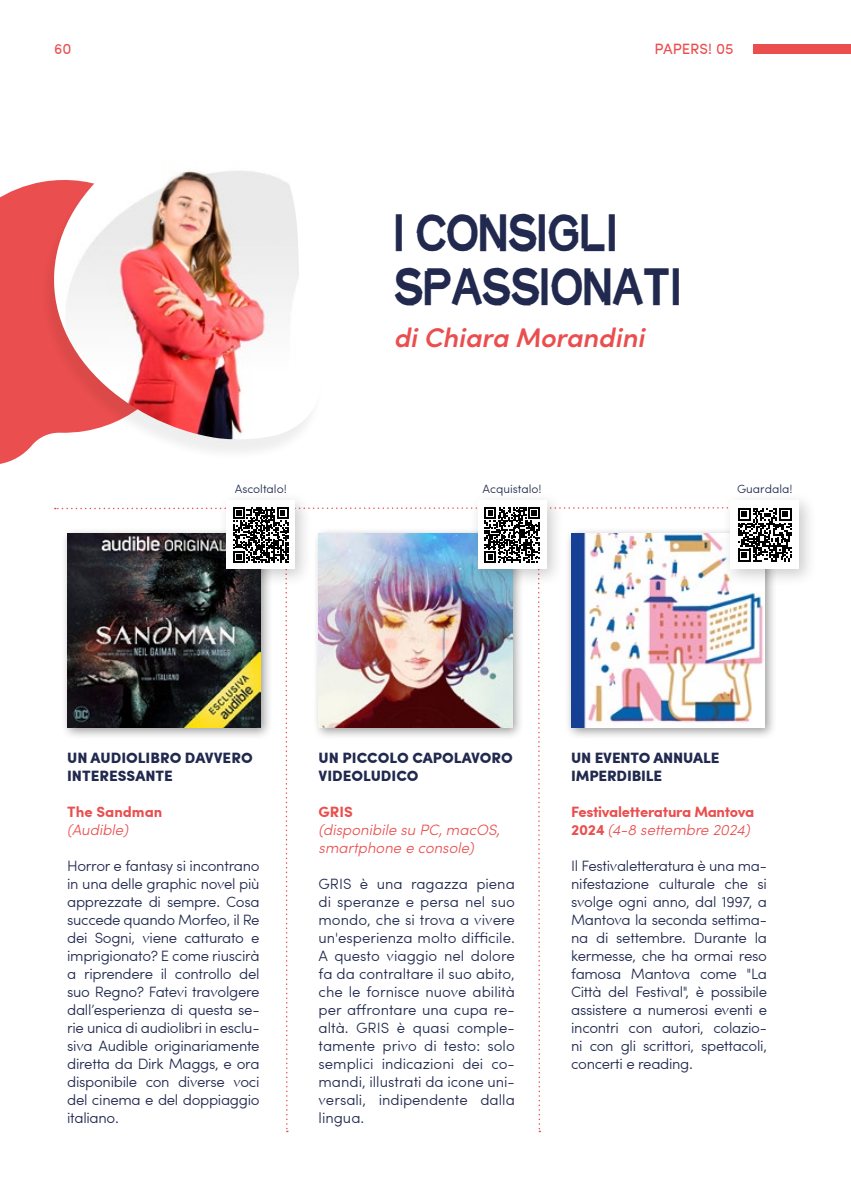
<style>
.page{position:relative;width:851px;height:1191px;background:#fff}
.page>*{position:absolute;margin:0;border:0;box-sizing:border-box;transform-origin:0 0}
.t1{font:900 45px/54px "Gap Sans";color:#21294f}
.t2{font:italic 600 27px "Sofia Pro";color:#ea4e4e}
.t3{font:300 15px/18px "Sofia Pro";letter-spacing:-.02em;color:#21294f;text-align:justify}
.t4{font:900 15px/18px "Sofia Pro";color:#21294f}
.t5{font:italic 300 15px/18px "Sofia Pro";color:#ea4e4e}
.t6{font:700 15px/18px "Sofia Pro";letter-spacing:-.02em;color:#ea4e4e}
.t7{font:15px "Sofia Pro";color:#ea4e4e}
.t8{font:700 15px "Sofia Pro";color:#ea4e4e}
.t9{font:300 12px "Sofia Pro";color:#21294f}
.s1{font-weight:300;font-style:italic}
</style>
<div class="page">
<div style="left:753px;top:44px;width:97px;height:10px;background:#ea4e4e"></div>
<div style="left:0;top:182px;width:40px;height:282px;background:#ea4e4e"></div>
<div style="left:40px;top:133px;width:283px;height:328px;background:#000;opacity:.07"></div>
<img style="left:54px;top:133px;width:267px;height:308px">
<div style="left:721px;top:491px;width:96px;height:97px;background:#000;opacity:.2"></div>
<div style="left:730px;top:500px;width:69px;height:69px;background:#fff"></div>
<svg style="left:55px;top:506px;width:742px;height:626px"></svg>
<p class="t7" style="left:54px;top:38px;width:19px">60</p>
<p class="t7" style="left:654px;top:38px;width:81px">PAPERS! 05</p>
<h1 class="t1" style="left:394px;top:202px;width:289px">I CONSIGLI<br>SPASSIONATI</h1>
<h2 class="t2" style="left:394px;top:317px;width:252px">di Chiara Morandini</h2>
<p class="t9" style="left:235px;top:480px;width:54px">Ascoltalo!</p>
<p class="t9" style="left:482px;top:480px;width:61px">Acquistalo!</p>
<p class="t9" style="left:737px;top:480px;width:57px">Guardala!</p>
<p class="t4" style="left:67px;top:748px;width:187px">UN AUDIOLIBRO DAVVERO<br>INTERESSANTE</p>
<p class="t8" style="left:67px;top:800px;width:97px">The Sandman</p>
<p class="t5" style="left:67px;top:820px;width:62px">(Audible)</p>
<p class="t3" style="left:67px;top:856px;width:194px">Horror e fantasy si incontrano in una delle graphic novel più apprezzate di sempre. Cosa succede quando Morfeo, il Re dei Sogni, viene catturato e imprigionato? E come riuscirà a riprendere il controllo del suo Regno? Fatevi travolgere dall’esperienza di questa se&shy;rie unica di audiolibri in esclu&shy;siva Audible originariamente diretta da Dirk Maggs, e ora disponibile con diverse voci del cinema e del doppiaggio italiano.</p>
<p class="t4" style="left:318px;top:748px;width:196px">UN PICCOLO CAPOLAVORO<br>VIDEOLUDICO</p>
<p class="t6" style="left:318px;top:802px;width:36px">GRIS</p>
<p class="t5" style="left:318px;top:820px;width:183px">(disponibile su PC, macOS, smartphone e console)</p>
<p class="t3" style="left:318px;top:874px;width:198px">GRIS è una ragazza piena di speranze e persa nel suo mondo, che si trova a vivere un'esperienza molto difficile.<br>A questo viaggio nel dolore fa da contraltare il suo abito, che le fornisce nuove abilità per affrontare una cupa re&shy;altà. GRIS è quasi comple&shy;tamente privo di testo: solo semplici indicazioni dei co&shy;mandi, illustrati da icone uni&shy;versali, indipendente dalla lingua.</p>
<p class="t4" style="left:571px;top:748px;width:150px">UN EVENTO ANNUALE<br>IMPERDIBILE</p>
<p class="t6" style="left:571px;top:802px;width:185px">Festivaletteratura Mantova<br>2024 <span class="s1">(4-8 settembre 2024)</span></p>
<p class="t3" style="left:571px;top:856px;width:197px">Il Festivaletteratura è una ma&shy;nifestazione culturale che si svolge ogni anno, dal 1997, a Mantova la seconda settima&shy;na di settembre. Durante la kermesse, che ha ormai reso famosa Mantova come "La Città del Festival", è possibile assistere a numerosi eventi e incontri con autori, colazio&shy;ni con gli scrittori, spettacoli, concerti e reading.</p>
</div>
